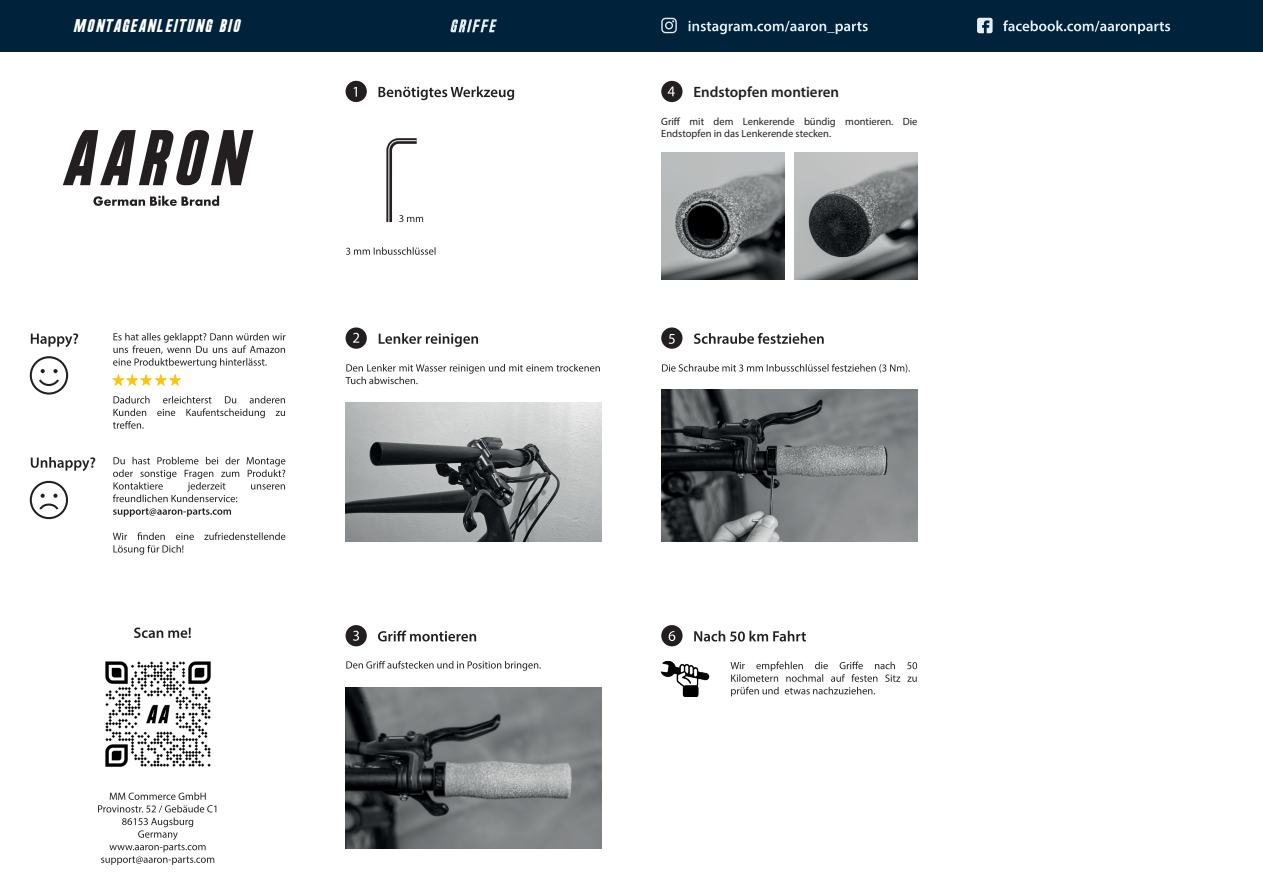
<style>
.page{position:relative;width:1263px;height:893px;background:#fff}
.page>*{position:absolute;margin:0;border:0;box-sizing:border-box;transform-origin:0 0}
.t1{font:18px "Urae Nium";letter-spacing:.11em;color:#fff}
.t2{font:600 15px "Myriad Pro";color:#231f20}
.t3{font:10.5px/12.6px "Myriad Pro";color:#231f20}
</style>
<div class="page">
<div style="left:0;top:0;width:1263px;height:51px;background:#00233b"></div>
<svg style="left:346px;top:364px;width:254px;height:20px"></svg>
<div style="left:346px;top:327px;width:21px;height:22px;background:#231f20;border-radius:50%"></div>
<svg style="left:353px;top:333px;width:6px;height:10px"></svg>
<svg style="left:346px;top:661px;width:195px;height:10px"></svg>
<div style="left:346px;top:625px;width:21px;height:21px;background:#231f20;border-radius:50%"></div>
<svg style="left:353px;top:631px;width:6px;height:10px"></svg>
<svg style="left:378px;top:630px;width:98px;height:11px"></svg>
<svg style="left:379px;top:333px;width:99px;height:14px"></svg>
<div style="left:346px;top:81px;width:21px;height:21px;background:#231f20;border-radius:50%"></div>
<svg style="left:354px;top:87px;width:3px;height:10px"></svg>
<svg style="left:378px;top:86px;width:136px;height:14px"></svg>
<svg style="left:450px;top:19px;width:47px;height:13px"></svg>
<svg style="left:346px;top:247px;width:89px;height:8px"></svg>
<svg style="left:694px;top:631px;width:112px;height:10px"></svg>
<svg style="left:730px;top:661px;width:187px;height:35px"></svg>
<img style="left:661px;top:661px;width:48px;height:36px">
<img style="left:346px;top:402px;width:256px;height:140px">
<img style="left:346px;top:687px;width:256px;height:162px">
<svg style="left:662px;top:364px;width:248px;height:9px"></svg>
<svg style="left:694px;top:333px;width:130px;height:11px"></svg>
<img style="left:661px;top:390px;width:256px;height:152px">
<svg style="left:113px;top:396px;width:172px;height:33px"></svg>
<svg style="left:113px;top:333px;width:173px;height:35px"></svg>
<svg style="left:31px;top:333px;width:47px;height:14px"></svg>
<svg style="left:30px;top:356px;width:38px;height:39px"></svg>
<svg style="left:113px;top:532px;width:172px;height:23px"></svg>
<svg style="left:113px;top:508px;width:118px;height:9px"></svg>
<svg style="left:113px;top:457px;width:172px;height:45px"></svg>
<svg style="left:31px;top:457px;width:64px;height:14px"></svg>
<svg style="left:30px;top:481px;width:38px;height:38px"></svg>
<svg style="left:112px;top:374px;width:69px;height:12px"></svg>
<svg style="left:386px;top:138px;width:37px;height:85px"></svg>
<svg style="left:134px;top:628px;width:57px;height:10px"></svg>
<img style="left:105px;top:661px;width:106px;height:106px">
<svg style="left:1003px;top:20px;width:167px;height:14px"></svg>
<svg style="left:688px;top:21px;width:180px;height:13px"></svg>
<svg style="left:977px;top:18px;width:15px;height:15px"></svg>
<svg style="left:661px;top:18px;width:16px;height:15px"></svg>
<svg style="left:63px;top:130px;width:190px;height:55px"></svg>
<svg style="left:93px;top:196px;width:126px;height:10px"></svg>
<svg style="left:98px;top:792px;width:118px;height:73px"></svg>
<div style="left:661px;top:81px;width:21px;height:21px;background:#231f20;border-radius:50%"></div>
<svg style="left:668px;top:87px;width:7px;height:9px"></svg>
<div style="left:661px;top:625px;width:21px;height:21px;background:#231f20;border-radius:50%"></div>
<svg style="left:669px;top:631px;width:6px;height:10px"></svg>
<div style="left:661px;top:327px;width:21px;height:22px;background:#231f20;border-radius:50%"></div>
<svg style="left:669px;top:334px;width:6px;height:10px"></svg>
<img style="left:661px;top:152px;width:123px;height:128px">
<img style="left:794px;top:152px;width:123px;height:128px">
<h1 class="t1" style="left:75px;top:19px;width:168px">MONTAGEANLEITUNG BIO</h1>
<h2 class="t2" style="left:693px;top:83px;width:147px">Endstopfen montieren</h2>
<p class="t3" style="left:661px;top:115px;width:258px">Griff mit dem Lenkerende bündig montieren. Die<br>Endstopfen in das Lenkerende stecken.</p>
</div>
